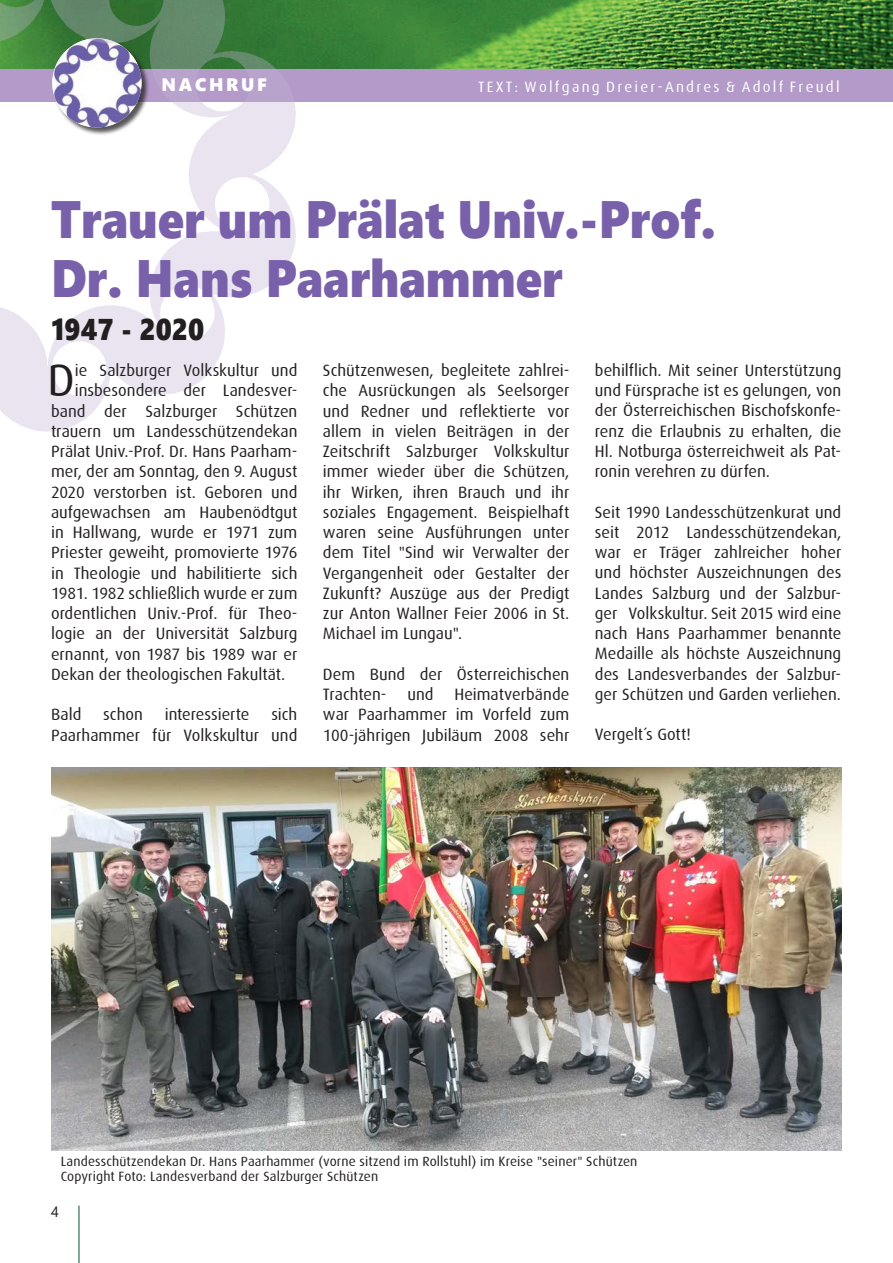
<style>
.page{position:relative;width:893px;height:1263px;background:#fff}
.page>*{position:absolute;margin:0;border:0;box-sizing:border-box;transform-origin:0 0}
.t1{font:52.5px/58.5px "Segoe UI Black";color:#7960aa;scale:.9 1}
.t2{font:45.9px "Dax";color:#231f20}
.t3{font:30px "Segoe UI Black";color:#231f20;scale:.9 1}
.t4{font:18px "Segoe UI Black";letter-spacing:.15em;color:#fff}
.t5{font:16.5px/20.2px "Dax";color:#231f20;text-align:justify}
.t6{font:15px "Dax";letter-spacing:.15em;color:#fff}
.t7{font:15px "Segoe UI";color:#231f20;scale:.95 1}
.t8{font:13.5px/15px "Dax";letter-spacing:.01em;color:#231f20}
</style>
<div class="page">
<img style="left:361px;top:0;width:532px;height:70px">
<div style="left:0;top:70px;width:893px;height:32px;background:#b39ac9"></div>
<hr style="left:79px;top:1205px;width:1px;height:58px;background:#00512b">
<img style="left:0;top:0;width:361px;height:432px">
<img style="left:51px;top:767px;width:791px;height:383px">
<p class="t4" style="left:162px;top:72px;width:107px">NACHRUF</p>
<p class="t6" style="left:478px;top:78px;width:363px">TEXT: Wolfgang Dreier-Andres &amp; Adolf Freudl</p>
<h1 class="t1" style="left:51px;top:187px;width:740px">Trauer um Prälat Univ.-Prof.<br>Dr. Hans Paarhammer</h1>
<h3 class="t3" style="left:51px;top:307px;width:171px">1947 - 2020</h3>
<h2 class="t2" style="left:47px;top:355px;width:29px">D</h2>
<p class="t5" style="left:75px;top:360px;width:224px">ie Salzburger Volkskultur und</p>
<p class="t5" style="left:75px;top:381px;width:224px">insbesondere der Landesver-</p>
<p class="t5" style="left:51px;top:401px;width:248px">band der Salzburger Schützen</p>
<p class="t5" style="left:51px;top:421px;width:248px">trauern um Landesschützendekan</p>
<p class="t5" style="left:51px;top:441px;width:248px">Prälat Univ.-Prof. Dr. Hans Paarham-</p>
<p class="t5" style="left:51px;top:462px;width:248px">mer, der am Sonntag, den 9. August</p>
<p class="t5" style="left:51px;top:482px;width:248px">2020 verstorben ist. Geboren und</p>
<p class="t5" style="left:51px;top:502px;width:248px">aufgewachsen am Haubenödtgut</p>
<p class="t5" style="left:51px;top:522px;width:248px">in Hallwang, wurde er 1971 zum</p>
<p class="t5" style="left:51px;top:543px;width:248px">Priester geweiht, promovierte 1976</p>
<p class="t5" style="left:51px;top:563px;width:248px">in Theologie und habilitierte sich</p>
<p class="t5" style="left:51px;top:583px;width:248px">1981. 1982 schließlich wurde er zum</p>
<p class="t5" style="left:51px;top:603px;width:248px">ordentlichen Univ.-Prof. für Theo-</p>
<p class="t5" style="left:51px;top:624px;width:248px">logie an der Universität Salzburg</p>
<p class="t5" style="left:51px;top:644px;width:248px">ernannt, von 1987 bis 1989 war er</p>
<p class="t5" style="left:51px;top:664px;width:236px">Dekan der theologischen Fakultät.</p>
<p class="t5" style="left:51px;top:705px;width:32px">Bald</p>
<p class="t5" style="left:103px;top:705px;width:41px">schon</p>
<p class="t5" style="left:165px;top:705px;width:86px">interessierte</p>
<p class="t5" style="left:51px;top:705px;width:248px;text-align:right">sich<br>Paarhammer für Volkskultur und</p>
<p class="t5" style="left:323px;top:360px;width:248px">Schützenwesen, begleitete zahlrei&shy;che Ausrückungen als Seelsorger und Redner und reflektierte vor allem in vielen Beiträgen in der Zeitschrift Salzburger Volkskultur immer wieder über die Schützen, ihr Wirken, ihren Brauch und ihr soziales Engagement. Beispielhaft waren seine Ausführungen unter dem Titel "Sind wir Verwalter der Vergangenheit oder Gestalter der Zukunft? Auszüge aus der Predigt zur Anton Wallner Feier 2006 in St.<br>Michael im Lungau".</p>
<p class="t5" style="left:323px;top:664px;width:248px">Dem Bund der Österreichischen<br>Trachten-</p>
<p class="t5" style="left:323px;top:684px;width:248px;text-indent:131px">Heimatverbände war Paarhammer im Vorfeld zum 100-jährigen Jubiläum 2008 sehr</p>
<p class="t5" style="left:407px;top:684px;width:28px">und</p>
<p class="t5" style="left:595px;top:360px;width:248px">behilflich. Mit seiner Unterstützung und Fürsprache ist es gelungen, von der Österreichischen Bischofskonfe&shy;renz die Erlaubnis zu erhalten, die Hl. Notburga österreichweit als Pat&shy;ronin verehren zu dürfen.</p>
<p class="t5" style="left:595px;top:502px;width:248px">Seit 1990 Landesschützenkurat und seit 2012 Landesschützendekan, war er Träger zahlreicher hoher und höchster Auszeichnungen des Landes Salzburg und der Salzbur&shy;ger Volkskultur. Seit 2015 wird eine nach Hans Paarhammer benannte Medaille als höchste Auszeichnung des Landesverbandes der Salzbur&shy;ger Schützen und Garden verliehen.</p>
<p class="t5" style="left:595px;top:725px;width:98px">Vergelt´s Gott!</p>
<p class="t8" style="left:61px;top:1154px;width:578px">Landesschützendekan Dr. Hans Paarhammer (vorne sitzend im Rollstuhl) im Kreise "seiner" Schützen<br>Copyright Foto: Landesverband der Salzburger Schützen</p>
<p class="t7" style="left:51px;top:1197px;width:10px">4</p>
</div>
